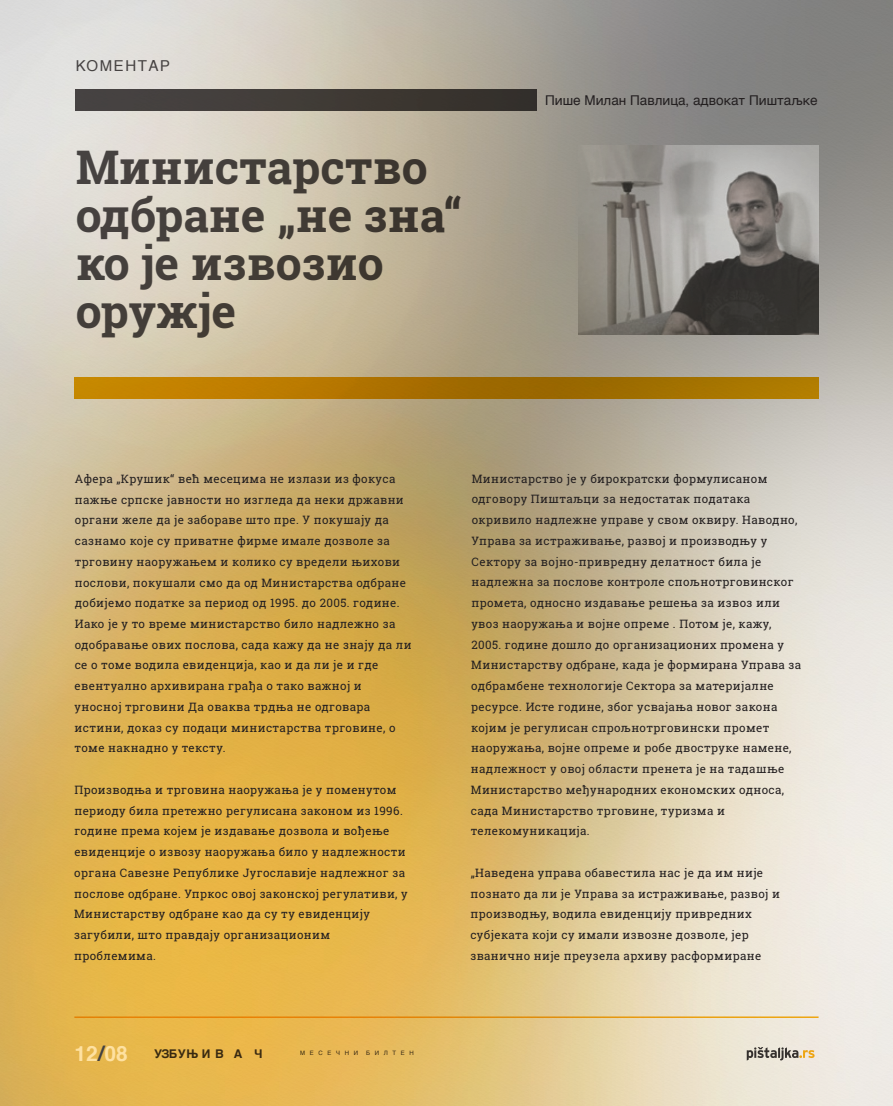
<style>
.page{position:relative;width:893px;height:1106px;background:#fff}
.page>*{position:absolute;margin:0;border:0;box-sizing:border-box;transform-origin:0 0}
.t1{font:700 46.35px/48px "Roboto Slab";color:#231f20}
.t2{font:700 21px "Helvetica";color:#fee1a1}
.t3{font:15px "Helvetica";letter-spacing:.1em;color:#231f20}
.t4{font:13.5px "Helvetica";color:#231f20}
.t5{font:700 12px "Helvetica";letter-spacing:-.01em;color:#231f20}
.t6{font:11.55px/20.7px "Roboto Slab";letter-spacing:.035em;color:#231f20}
.t7{font:6px "Helvetica";color:#231f20}
.s1{color:#414042}
</style>
<div class="page">
<img style="left:0;top:0;width:893px;height:1106px">
<img style="left:579px;top:146px;width:240px;height:188px">
<svg style="left:747px;top:1047px;width:67px;height:13px"></svg>
<hr style="left:74px;top:1016px;width:745px;height:2px;background:#fdb515">
<div style="left:75px;top:89px;width:462px;height:21px;background:linear-gradient(to right,#494544,#353029)"></div>
<svg style="left:74px;top:377px;width:745px;height:21px;background:#ae7500"></svg>
<p class="t3" style="left:75px;top:54px;width:97px">КОМЕНТАР</p>
<h1 class="t1" style="left:75px;top:142px;width:389px">Министарство одбране „не зна“ ко је извозио оружје</h1>
<p class="t4" style="left:545px;top:90px;width:274px">Пише Милан Павлица, адвокат Пиштаљке</p>
<p class="t6" style="left:75px;top:468px;width:339px">Афера „Крушик“ већ месецима не излази из фокуса пажње српске јавности но изгледа да неки државни органи желе да је забораве што пре. У покушају да сазнамо које су приватне фирме имале дозволе за трговину наоружањем и колико су вредели њихови послови, покушали смо да од Министарства одбране добијемо податке за период од 1995. до 2005. године.<br>Иако је у то време министарство било надлежно за одобравање ових послова, сада кажу да не знају да ли се о томе водила евиденција, као и да ли је и где евентуално архивирана грађа о тако важној и уносној трговини Да оваква трдња не одговара истини, доказ су подаци министарства трговине, о томе накнадно у тексту.</p>
<p class="t6" style="left:74px;top:779px;width:335px">Производња и трговина наоружања је у поменутом периоду била претежно регулисана законом из 1996. године према којем је издавање дозвола и вођење евиденције о извозу наоружања било у надлежности органа Савезне Републике Југославије надлежног за послове одбране. Упркос овој законској регулативи, у Министарству одбране као да су ту евиденцију загубили, што правдају организационим проблемима.</p>
<h2 class="t2" style="left:74px;top:1036px;width:55px">12<span class="s1">/</span>08</h2>
<p class="t5" style="left:154px;top:1044px;width:110px">УЗБУЊ И В А Ч</p>
<p class="t7" style="left:300px;top:1048px;width:59px">М Е С Е Ч Н И</p>
<p class="t7" style="left:366px;top:1048px;width:49px">Б И Л Т Е Н</p>
<p class="t6" style="left:471px;top:468px;width:332px">Министарство је у бирократски формулисаном одговору Пиштаљци за недостатак података окривило надлежне управе у свом оквиру. Наводно, Управа за истраживање, развој и производњу у Сектору за војно-привредну делатност била је надлежна за послове контроле спољнотрговинског промета, односно издавање решења за извоз или увоз наоружања и војне опреме . Потом је, кажу, 2005. године дошло до организационих промена у Министарству одбране, када је формирана Управа за одбрамбене технологије Сектора за материјалне ресурсе. Исте године, због усвајања новог закона којим је регулисан спрољнотрговински промет наоружања, војне опреме и робе двоструке намене, надлежност у овој области пренета је на тадашње Министарство међународних економских односа, сада Министарство трговине, туризма и телекомуникација.</p>
<p class="t6" style="left:470px;top:862px;width:311px">„Наведена управа обавестила нас је да им није познато да ли је Управа за истраживање, развој и производњу, водила евиденцију привредних субјеката који су имали извозне дозволе, јер званично није преузела архиву расформиране</p>
</div>
